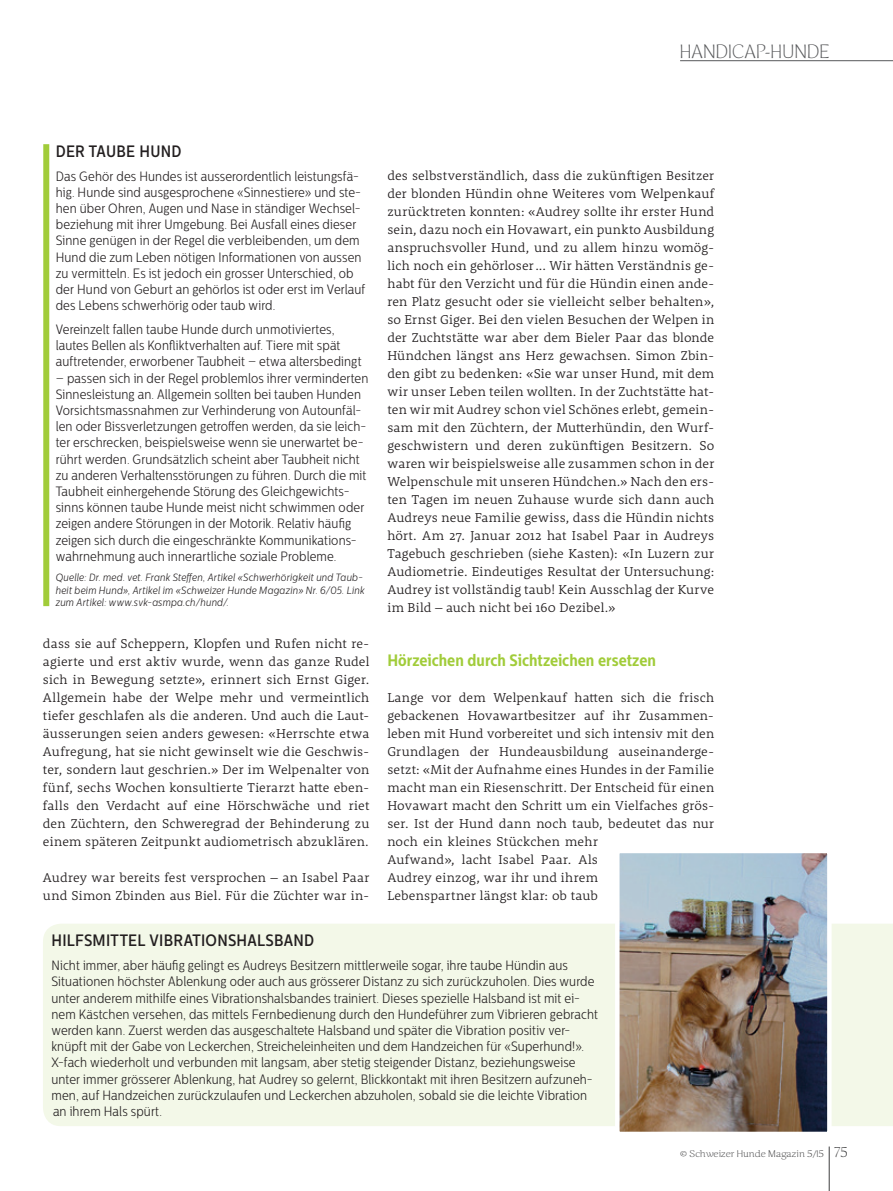
<style>
.page{position:relative;width:893px;height:1191px;background:#fff}
.page>*{position:absolute;margin:0;border:0;box-sizing:border-box;transform-origin:0 0}
.t1{font:200 18px "Caturrita";letter-spacing:.025em;color:#57585a}
.t2{font:500 16.5px "Centrale Sans Cnd";letter-spacing:.015em;color:#231f20}
.t3{font:700 16.5px "Centrale Sans Cnd";color:#a1cc3a}
.t4{font:300 13.5px/16.2px "Centrale Sans Cnd";letter-spacing:.01em;color:#231f20}
.t5{font:300 13.2px/18px "Rooney Pro";letter-spacing:.01em;color:#231f20;text-align:justify}
.t6{font:italic 300 10.5px/12.6px "Centrale Sans Cnd";letter-spacing:.02em;color:#231f20}
.t7{font:200 9px "Caturrita";letter-spacing:.01em;color:#3e3e3f;scale:1.1 1}
.s1{font-size:13.5px}
</style>
<div class="page">
<div style="left:43px;top:924px;width:850px;height:202px;background:#f3f8e8"></div>
<img style="left:620px;top:853px;width:207px;height:278px">
<div style="left:615px;top:848px;width:217px;height:288px;border:4px solid #fff"></div>
<div style="left:43px;top:144px;width:6px;height:462px;background:#a1cc3a"></div>
<hr style="left:680px;top:60px;width:213px;height:1px;background:#57585a">
<hr style="left:829px;top:1146px;width:1px;height:45px;background:#3e3e3f">
<h1 class="t1" style="left:680px;top:41px;width:151px">HANDICAP-HUNDE</h1>
<p class="t2" style="left:56px;top:141px;width:127px">DER TAUBE HUND</p>
<p class="t4" style="left:56px;top:168px;width:311px">Das Gehör des Hundes ist ausserordentlich leistungsfä&shy;hig. Hunde sind ausgesprochene «Sinnestiere» und ste&shy;hen über Ohren, Augen und Nase in ständiger Wechsel&shy;beziehung mit ihrer Umgebung. Bei Ausfall eines dieser Sinne genügen in der Regel die verbleibenden, um dem Hund die zum Leben nötigen Informationen von aussen zu vermitteln. Es ist jedoch ein grosser Unterschied, ob der Hund von Geburt an gehörlos ist oder erst im Verlauf des Lebens schwerhörig oder taub wird.</p>
<p class="t4" style="left:56px;top:321px;width:307px">Vereinzelt fallen taube Hunde durch unmotiviertes, lautes Bellen als Konfliktverhalten auf. Tiere mit spät auftretender, erworbener Taubheit – etwa altersbedingt</p>
<p class="t4" style="left:56px;top:370px;width:314px">– passen sich in der Regel problemlos ihrer verminderten Sinnesleistung an. Allgemein sollten bei tauben Hunden Vorsichtsmassnahmen zur Verhinderung von Autounfäl&shy;len oder Bissverletzungen getroffen werden, da sie leich&shy;ter erschrecken, beispielsweise wenn sie unerwartet be&shy;rührt werden. Grundsätzlich scheint aber Taubheit nicht zu anderen Verhaltensstörungen zu führen. Durch die mit Taubheit einhergehende Störung des Gleichgewichts&shy;sinns können taube Hunde meist nicht schwimmen oder zeigen andere Störungen in der Motorik. Relativ häufig zeigen sich durch die eingeschränkte Kommunikations&shy;wahrnehmung auch innerartliche soziale Probleme.</p>
<p class="t6" style="left:56px;top:571px;width:310px">Quelle: Dr. med. vet. Frank Steffen, Artikel «Schwerhörigkeit und Taub&shy;heit beim Hund», Artikel im «Schweizer Hunde Magazin» Nr. 6/05. Link zum Artikel: www.svk-asmpa.ch/hund/.</p>
<p class="t5" style="left:43px;top:634px;width:328px">dass sie auf Scheppern, Klopfen und Rufen nicht re&shy;agierte und erst aktiv wurde, wenn das ganze Rudel sich in Bewegung setzte», erinnert sich Ernst Giger.<br>Allgemein habe der Welpe mehr und vermeintlich tiefer geschlafen als die anderen. Und auch die Laut&shy;äusserungen seien anders gewesen: «Herrschte etwa Aufregung, hat sie nicht gewinselt wie die Geschwis&shy;ter, sondern laut geschrien.» Der im Welpenalter von fünf, sechs Wochen konsultierte Tierarzt hatte eben&shy;falls den Verdacht auf eine Hörschwäche und riet den Züchtern, den Schweregrad der Behinderung zu einem späteren Zeitpunkt audiometrisch abzuklären.</p>
<p class="t5" style="left:43px;top:868px;width:328px">Audrey war bereits fest versprochen – an Isabel Paar und Simon Zbinden aus Biel. Für die Züchter war in-</p>
<p class="t5" style="left:387px;top:166px;width:328px">des selbstverständlich, dass die zukünftigen Besitzer der blonden Hündin ohne Weiteres vom Welpenkauf zurücktreten konnten: «Audrey sollte ihr erster Hund sein, dazu noch ein Hovawart, ein punkto Ausbildung anspruchsvoller Hund, und zu allem hinzu womög&shy;lich noch ein gehörloser... Wir hätten Verständnis ge&shy;habt für den Verzicht und für die Hündin einen ande&shy;ren Platz gesucht oder sie vielleicht selber behalten», so Ernst Giger. Bei den vielen Besuchen der Welpen in der Zuchtstätte war aber dem Bieler Paar das blonde Hündchen längst ans Herz gewachsen. Simon Zbin&shy;den gibt zu bedenken: «Sie war unser Hund, mit dem wir unser Leben teilen wollten. In der Zuchtstätte hat&shy;ten wir mit Audrey schon viel Schönes erlebt, gemein&shy;sam mit den Züchtern, der Mutterhündin, den Wurf&shy;geschwistern und deren zukünftigen Besitzern. So waren wir beispielsweise alle zusammen schon in der Welpenschule mit unseren Hündchen.» Nach den ers&shy;ten Tagen im neuen Zuhause wurde sich dann auch Audreys neue Familie gewiss, dass die Hündin nichts hört. Am 27. Januar 2012 hat Isabel Paar in Audreys Tagebuch geschrieben (siehe Kasten): «In Luzern zur Audiometrie. Eindeutiges Resultat der Untersuchung:<br>Audrey ist vollständig taub! Kein Ausschlag der Kurve im Bild – auch nicht bei 160 Dezibel.»</p>
<p class="t3" style="left:387px;top:650px;width:270px">Hörzeichen durch Sichtzeichen ersetzen</p>
<p class="t5" style="left:387px;top:688px;width:328px;text-align:left">Lange vor dem Welpenkauf hatten sich die frisch gebackenen Hovawartbesitzer auf ihr Zusammen&shy;leben mit Hund vorbereitet und sich intensiv mit den Grundlagen der Hundeausbildung auseinanderge&shy;setzt: «Mit der Aufnahme eines Hundes in der Familie macht man ein Riesenschritt. Der Entscheid für einen Hovawart macht den Schritt um ein Vielfaches grös&shy;ser. Ist der Hund dann noch taub, bedeutet das nur noch ein kleines Stückchen mehr<br>Aufwand», lacht Isabel Paar. Als<br>Audrey einzog, war ihr und ihrem<br>Lebenspartner längst klar: ob taub</p>
<p class="t2" style="left:51px;top:930px;width:264px">HILFSMITTEL VIBRATIONSHALSBAND</p>
<p class="t4" style="left:51px;top:957px;width:548px">Nicht immer, aber häufig gelingt es Audreys Besitzern mittlerweile sogar, ihre taube Hündin aus Situationen höchster Ablenkung oder auch aus grösserer Distanz zu sich zurückzuholen. Dies wurde unter anderem mithilfe eines Vibrationshalsbandes trainiert. Dieses spezielle Halsband ist mit ei&shy;nem Kästchen versehen, das mittels Fernbedienung durch den Hundeführer zum Vibrieren gebracht werden kann. Zuerst werden das ausgeschaltete Halsband und später die Vibration positiv ver&shy;knüpft mit der Gabe von Leckerchen, Streicheleinheiten und dem Handzeichen für «Superhund!».<br>X-fach wiederholt und verbunden mit langsam, aber stetig steigender Distanz, beziehungsweise unter immer grösserer Ablenkung, hat Audrey so gelernt, Blickkontakt mit ihren Besitzern aufzuneh&shy;men, auf Handzeichen zurückzulaufen und Leckerchen abzuholen, sobald sie die leichte Vibration an ihrem Hals spürt.</p>
<p class="t7" style="left:680px;top:1148px;width:154px">© Schweizer Hunde Magazin 5/15 <span class="s1">75</span></p>
</div>
